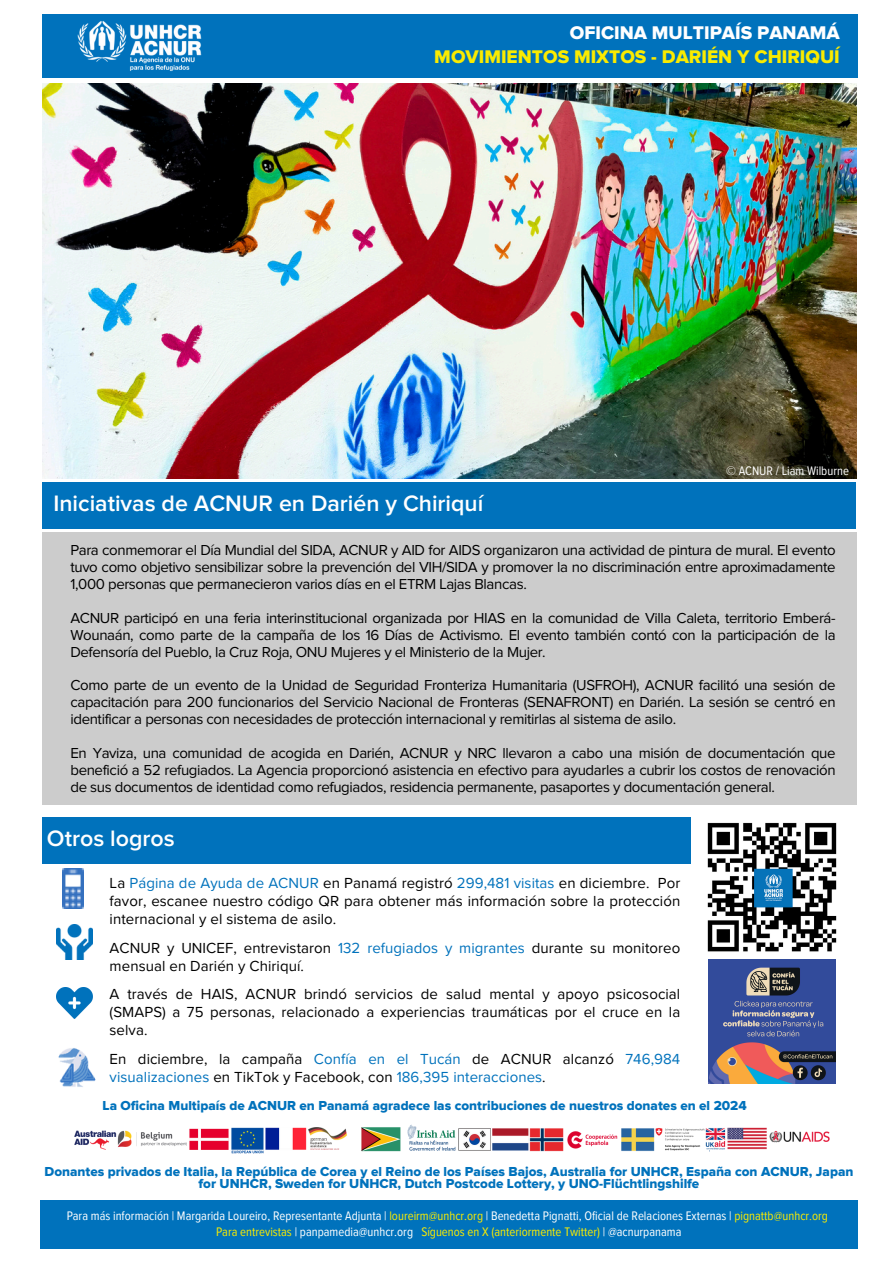
<style>
.page{position:relative;width:894px;height:1264px;background:#fff}
.page>*{position:absolute;margin:0;border:0;box-sizing:border-box;transform-origin:0 0}
.t1{font:600 23.1px "Proxima Nova";color:#fff}
.t2{font:19.05px/23.7px "Proxima Nova Extrabld";color:#faeb00;text-align:right}
.t3{font:15px/16.8px "Proxima Nova";letter-spacing:.005em;color:#000;text-align:justify}
.t4{font:13.5px/12.3px "Proxima Nova Extrabld";color:#0072bc;text-align:center}
.t5{font:12.75px "Proxima Nova Cond";color:#fff}
.t6{font:12.75px "Proxima Nova Cond";color:#faeb00}
.s1{color:#fff}
.s2{color:#0072bc}
.s3{color:#faeb00}
</style>
<div class="page">
<div style="left:42px;top:14px;width:815px;height:64px;background:#0072bc"></div>
<div style="left:40px;top:1200px;width:817px;height:49px;background:#0072bc"></div>
<svg style="left:230px;top:478px;width:26px;height:1px"></svg>
<img style="left:77px;top:21px;width:125px;height:51px">
<img style="left:42px;top:83px;width:813px;height:395px">
<img style="left:708px;top:959px;width:127px;height:124px">
<img style="left:707px;top:822px;width:130px;height:130px">
<img style="left:58px;top:1048px;width:38px;height:39px">
<img style="left:62px;top:868px;width:22px;height:40px">
<div style="left:42px;top:817px;width:648px;height:46px;background:#0072bc"></div>
<div style="left:42px;top:532px;width:813px;height:273px;background:#ccc"></div>
<img style="left:56px;top:925px;width:36px;height:34px">
<div style="left:42px;top:482px;width:813px;height:47px;background:#0072bc"></div>
<img style="left:56px;top:987px;width:36px;height:31px">
<img style="left:74px;top:1124px;width:756px;height:30px">
<h4 class="t2" style="left:434px;top:21px;width:407px"><span class="s1">OFICINA MULTIPAÍS PANAMÁ<br></span>MOVIMIENTOS MIXTOS - DARIÉN Y CHIRIQUÍ</h4>
<p class="t1" style="left:53px;top:493px;width:431px">Iniciativas de ACNUR en Darién y Chiriquí</p>
<p class="t5" style="left:725px;top:463px;width:124px">© ACNUR / Liam Wilburne</p>
<h2 class="t3" style="left:70px;top:542px;width:766px">Para conmemorar el Día Mundial del SIDA, ACNUR y AID for AIDS organizaron una actividad de pintura de mural. El evento tuvo como objetivo sensibilizar sobre la prevención del VIH/SIDA y promover la no discriminación entre aproximadamente 1,000 personas que permanecieron varios días en el ETRM Lajas Blancas.</h2>
<p class="t3" style="left:70px;top:610px;width:766px">ACNUR participó en una feria interinstitucional organizada por HIAS en la comunidad de Villa Caleta, territorio Emberá-Wounaán, como parte de la campaña de los 16 Días de Activismo. El evento también contó con la participación de la Defensoría del Pueblo, la Cruz Roja, ONU Mujeres y el Ministerio de la Mujer.</p>
<p class="t3" style="left:70px;top:677px;width:766px">Como parte de un evento de la Unidad de Seguridad Fronteriza Humanitaria (USFROH), ACNUR facilitó una sesión de capacitación para 200 funcionarios del Servicio Nacional de Fronteras (SENAFRONT) en Darién. La sesión se centró en identificar a personas con necesidades de protección internacional y remitirlas al sistema de asilo.</p>
<p class="t3" style="left:70px;top:745px;width:766px">En Yaviza, una comunidad de acogida en Darién, ACNUR y NRC llevaron a cabo una misión de documentación que benefició a 52 refugiados. La Agencia proporcionó asistencia en efectivo para ayudarles a cubrir los costos de renovación de sus documentos de identidad como refugiados, residencia permanente, pasaportes y documentación general.</p>
<p class="t1" style="left:47px;top:827px;width:129px">Otros logros</p>
<h1 class="t3" style="left:110px;top:874px;width:572px;line-height:18px">La <span class="s2">Página de Ayuda de ACNUR</span> en Panamá registró <span class="s2">299,481 visitas</span> en diciembre. Por favor, escanee nuestro código QR para obtener más información sobre la protección internacional y el sistema de asilo.</h1>
<h4 class="t3" style="left:110px;top:938px;width:572px;line-height:18px">ACNUR y UNICEF, entrevistaron <span class="s2">132 refugiados y migrantes</span> durante su monitoreo mensual en Darién y Chiriquí.</h4>
<h4 class="t3" style="left:110px;top:985px;width:572px;line-height:18px">A través de HAIS, ACNUR brindó servicios de salud mental y apoyo psicosocial (SMAPS) a 75 personas, relacionado a experiencias traumáticas por el cruce en la selva.</h4>
<h4 class="t3" style="left:110px;top:1049px;width:572px;line-height:18px">En diciembre, la campaña <span class="s2">Confía en el Tucán</span> de ACNUR alcanzó <span class="s2">746,984 visualizaciones</span> en TikTok y Facebook, con <span class="s2">186,395 interacciones</span>.</h4>
<p class="t4" style="left:103px;top:1100px;width:645px">La Oficina Multipaís de ACNUR en Panamá agradece las contribuciones de nuestros donates en el 2024</p>
<p class="t4" style="left:44px;top:1165px;width:810px">Donantes privados de Italia, la República de Corea y el Reino de los Países Bajos, Australia for UNHCR, España con ACNUR, Japan for UNHCR, Sweden for UNHCR, Dutch Postcode Lottery, y UNO-Flüchtlingshilfe</p>
<h1 class="t5" style="left:67px;top:1208px;width:762px">Para más información | Margarida Loureiro, Representante Adjunta | <span class="s3">loureirm@unhcr.org</span> | Benedetta Pignatti, Oficial de Relaciones Externas | <span class="s3">pignattb@unhcr.org</span></h1>
<p class="t6" style="left:216px;top:1223px;width:467px">Para entrevistas <span class="s1">| panpamedia@unhcr.org</span> Síguenos en X (anteriormente Twitter) <span class="s1">| @acnurpanama</span></p>
</div>
